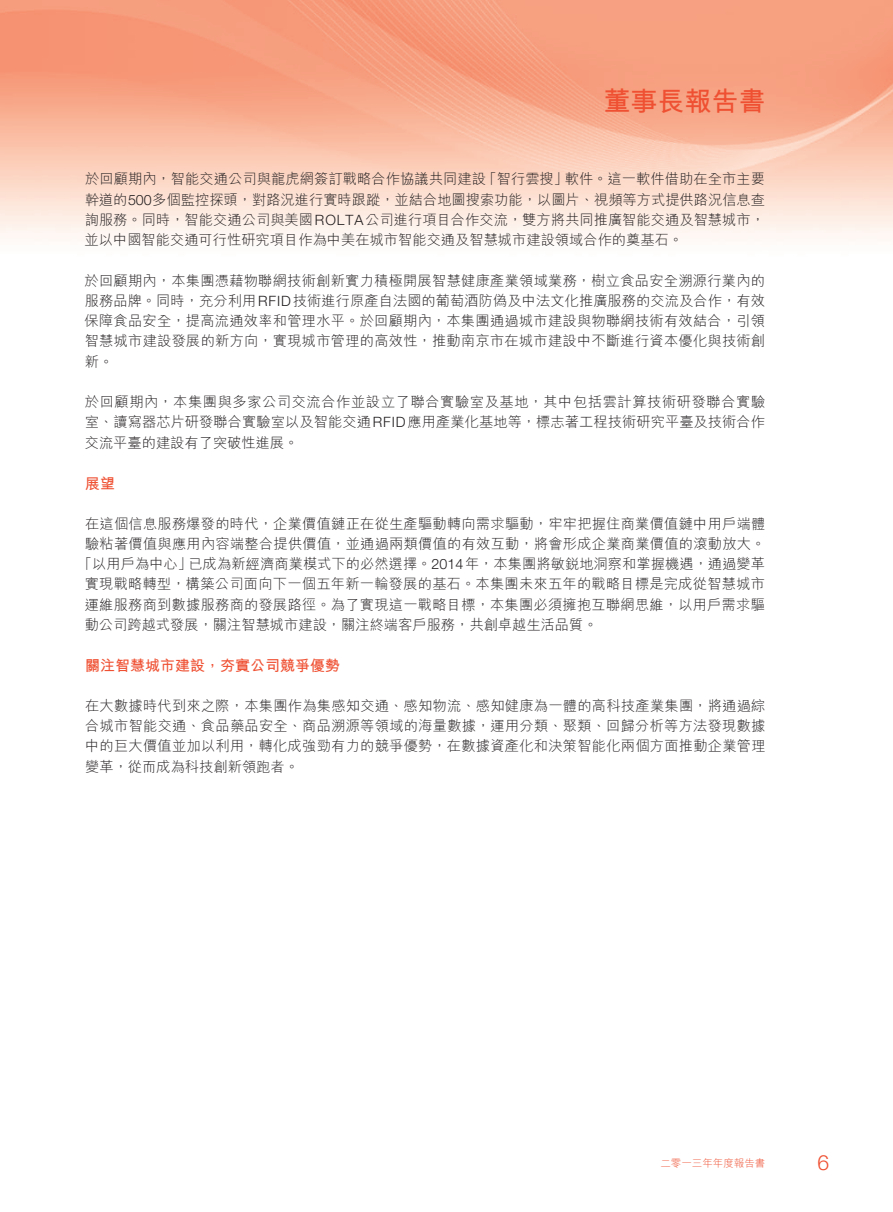
<style>
.page{position:relative;width:893px;height:1212px;background:#fff}
.page>*{position:absolute;margin:0;border:0;box-sizing:border-box;transform-origin:0 0}
.t1{font:700 27px "M Hei HK";color:#ef5032}
.t2{font:300 21px "Helvetica Neue LT Std";color:#ef5032}
.t3{font:700 15px "M Hei HK";color:#ef5032}
.t4{font:300 14.25px/20.2px "M Hei HK";letter-spacing:.005em;color:#231f20;text-align:justify}
.t5{font:300 10.5px "M Hei HK";color:#ef5032}
.s1{font-family:"Helvetica Neue LT Std"}
</style>
<div class="page">
<img style="left:1px;top:0;width:892px;height:239px">
<img style="left:0;top:0;width:1px;height:1212px">
<h1 class="t1" style="left:603px;top:81px;width:163px">董事長報告書</h1>
<p class="t4" style="left:85px;top:168px;width:682px;text-align:left">於回顧期內，智能交通公司與龍虎網簽訂戰略合作協議共同建設<br>幹道的<span class="s1">500</span>多個監控探頭，對路況進行實時跟蹤，並結合地圖搜索功能，以圖片、視頻等方式提供路況信息查詢服務。同時，智能交通公司與美國<span class="s1">ROLTA</span>公司進行項目合作交流，雙方將共同推廣智能交通及智慧城市，並以中國智能交通可行性研究項目作為中美在城市智能交通及智慧城市建設領域合作的奠基石。</p>
<p class="t4" style="left:85px;top:270px;width:682px">於回顧期內，本集團憑藉物聯網技術創新實力積極開展智慧健康產業領域業務，樹立食品安全溯源行業內的服務品牌。同時，充分利用<span class="s1">RFID</span>技術進行原產自法國的葡萄酒防偽及中法文化推廣服務的交流及合作，有效保障食品安全，提高流通效率和管理水平。於回顧期內，本集團通過城市建設與物聯網技術有效結合，引領智慧城市建設發展的新方向，實現城市管理的高效性，推動南京市在城市建設中不斷進行資本優化與技術創新。</p>
<p class="t4" style="left:85px;top:391px;width:682px">於回顧期內，本集團與多家公司交流合作並設立了聯合實驗室及基地，其中包括雲計算技術研發聯合實驗室、讀寫器芯片研發聯合實驗室以及智能交通<span class="s1">RFID</span>應用產業化基地等，標志著工程技術研究平臺及技術合作交流平臺的建設有了突破性進展。</p>
<p class="t3" style="left:85px;top:472px;width:31px">展望</p>
<p class="t4" style="left:85px;top:513px;width:682px;text-align:right">在這個信息服務爆發的時代，企業價值鏈正在從生產驅動轉向需求驅動，牢牢把握住商業價值鏈中用戶端體驗粘著價值與應用內容端整合提供價值，並通過兩類價值的有效互動，將會形成企業商業價值的滾動放大。已成為新經濟商業模式下的必然選擇。<span class="s1">2014</span>年，本集團將敏銳地洞察和掌握機遇，通過變革</p>
<p class="t4" style="left:565px;top:168px;width:202px">軟件。這一軟件借助在全市主要</p>
<p class="t4" style="left:482px;top:168px;width:87px">「智行雲搜」</p>
<p class="t4" style="left:85px;top:553px;width:682px;text-align:left;text-indent:-7px">「以用戶為中心」<br>實現戰略轉型，構築公司面向下一個五年新一輪發展的基石。本集團未來五年的戰略目標是完成從智慧城市運維服務商到數據服務商的發展路徑。為了實現這一戰略目標，本集團必須擁抱互聯網思維，以用戶需求驅動公司跨越式發展，關注智慧城市建設，關注終端客戶服務，共創卓越生活品質。</p>
<p class="t3" style="left:85px;top:654px;width:256px">關注智慧城市建設，夯實公司競爭優勢</p>
<p class="t4" style="left:85px;top:695px;width:682px">在大數據時代到來之際，本集團作為集感知交通、感知物流、感知健康為一體的高科技產業集團，將通過綜合城市智能交通、食品藥品安全、商品溯源等領域的海量數據，運用分類、聚類、回歸分析等方法發現數據中的巨大價值並加以利用，轉化成強勁有力的競爭優勢，在數據資產化和決策智能化兩個方面推動企業管理變革，從而成為科技創新領跑者。</p>
<p class="t5" style="left:660px;top:1155px;width:106px">二零一三年年度報告書</p>
<h2 class="t2" style="left:817px;top:1150px;width:13px">6</h2>
</div>
